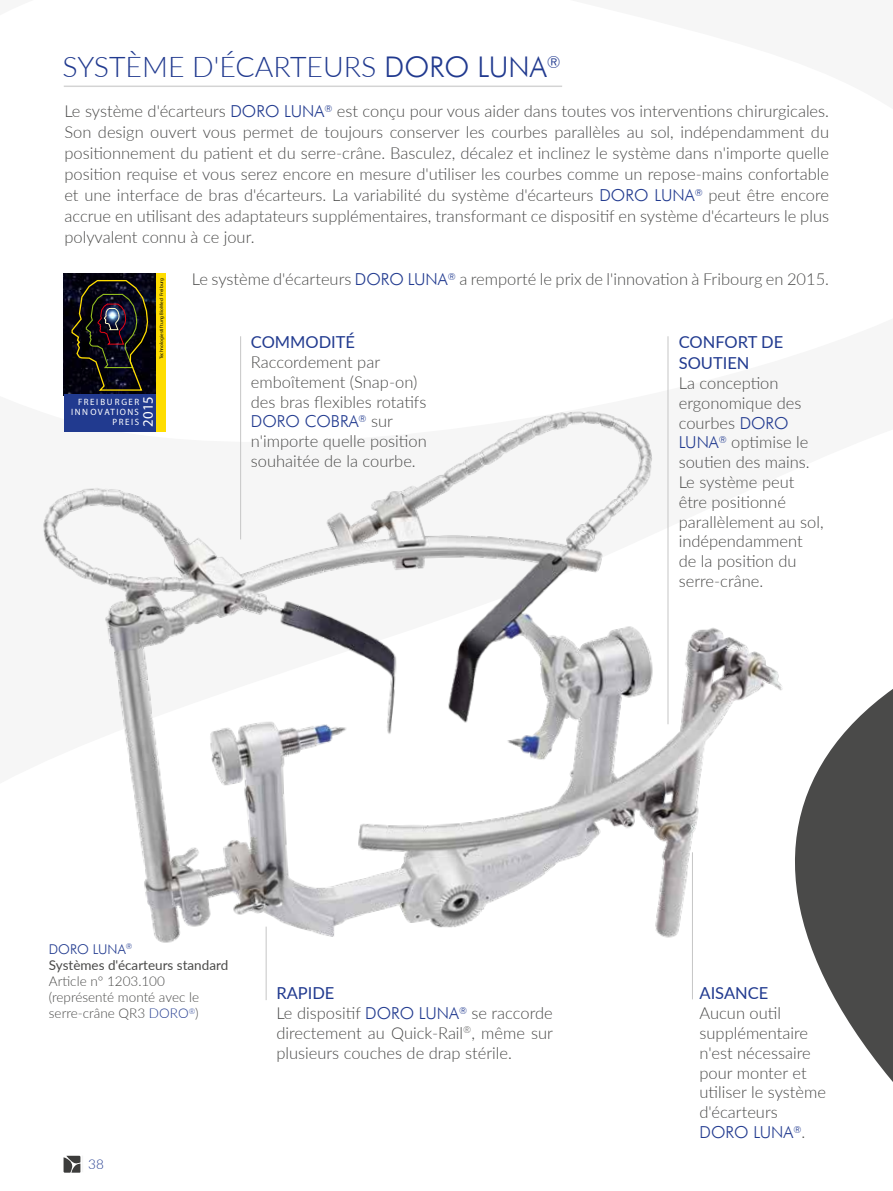
<style>
.page{position:relative;width:893px;height:1191px;background:#fff}
.page>*{position:absolute;margin:0;border:0;box-sizing:border-box;transform-origin:0 0}
.t1{font:300 28.5px "Lato";color:#213a8f}
.t2{font:300 16.5px/19.8px "Lato";color:#4a4a49}
.t3{font:16.5px/21px "Lato";color:#213a8f}
.t4{font:300 16.5px "Futura BT";color:#213a8f}
.t5{font:700 14.4px "The Sans";color:#fff}
.t6{font:300 13.5px/16.2px "Lato";color:#4a4a49}
.t7{font:13.5px "Lato";color:#4a4a49}
.t8{font:300 13.5px "Futura BT";color:#213a8f}
.t9{font:300 13.5px "Lato";color:#213a8f}
.t10{font:700 9.15px/10.1px "The Sans";letter-spacing:.17em;color:#fff;text-align:right}
.t11{font:4.95px "The Sans";color:#000}
.s1{font-family:"Futura BT"}
.s2{font-family:"Futura BT";color:#213a8f}
.s3{font-family:"Lato";color:#4a4a49}
.s4{color:#213a8f}
.s5{font-weight:400;color:#213a8f}
.s6{font-size:18px;color:#efefef}
</style>
<div class="page">
<svg style="left:64px;top:1164px;width:16px;height:8px"></svg>
<svg style="left:830px;top:689px;width:63px;height:393px;fill:#4a4a49"></svg>
<img style="left:42px;top:339px;width:788px;height:661px">
<img style="left:64px;top:274px;width:93px;height:121px">
<svg style="left:71px;top:279px;width:78px;height:113px"></svg>
<div style="left:64px;top:395px;width:93px;height:37px;background:#213a8f"></div>
<div style="left:157px;top:274px;width:9px;height:158px;background:#fd0"></div>
<hr style="left:240px;top:336px;width:1px;height:203px;background:#c6c6c6">
<hr style="left:668px;top:336px;width:1px;height:388px;background:#c6c6c6">
<hr style="left:266px;top:926px;width:1px;height:74px;background:#c6c6c6">
<hr style="left:64px;top:86px;width:498px;height:1px;background:#c6c6c6">
<hr style="left:692px;top:852px;width:1px;height:147px;background:#c6c6c6">
<h1 class="t1" style="left:63px;top:47px;width:500px">SYSTÈME D'ÉCARTEURS <span class="s1">DORO LUNA</span><sup>®</sup></h1>
<p class="t2" style="left:64px;top:100px;width:766px;line-height:21px;text-align:justify">Le système d'écarteurs <span class="s2">DORO LUNA</span><sup>®</sup> est conçu pour vous aider dans toutes vos interventions chirurgicales.<br>Son design ouvert vous permet de toujours conserver les courbes parallèles au sol, indépendamment du positionnement du patient et du serre-crâne. Basculez, décalez et inclinez le système dans n'importe quelle position requise et vous serez encore en mesure d'utiliser les courbes comme un repose-mains confortable et une interface de bras d'écarteurs. La variabilité du système d'écarteurs <span class="s2">DORO LUNA</span><sup>®</sup> peut être encore accrue en utilisant des adaptateurs supplémentaires, transformant ce dispositif en système d'écarteurs le plus polyvalent connu à ce jour.</p>
<p class="t2" style="left:192px;top:269px;width:639px">Le système d'écarteurs <span class="s2">DORO LUNA</span><sup>®</sup> a remporté le prix de l'innovation à Fribourg en 2015.</p>
<p class="t11" style="left:159px;top:359px;width:83px;rotate:-90deg">Technologiestif tung BioMed Freiburg</p>
<p class="t3" style="left:251px;top:331px;width:106px">COMMODITÉ</p>
<p class="t2" style="left:251px;top:351px;width:177px">Raccordement par emboîtement (Snap-on) des bras flexibles rotatifs</p>
<p class="t4" style="left:251px;top:411px;width:144px">DORO COBRA<sup>®</sup> <span class="s3">sur</span></p>
<p class="t2" style="left:251px;top:431px;width:177px">n'importe quelle position souhaitée de la courbe.</p>
<p class="t3" style="left:679px;top:331px;width:106px">CONFORT DE<br>SOUTIEN</p>
<p class="t2" style="left:679px;top:372px;width:146px">La conception ergonomique des courbes <span class="s2">DORO<br>LUNA</span><sup>®</sup> optimise le soutien des mains.<br>Le système peut être positionné parallèlement au sol, indépendamment de la position du serre-crâne.</p>
<p class="t10" style="left:71px;top:397px;width:70px">FREIBURGER<br>INNOVATIONS<br>PREIS</p>
<p class="t5" style="left:139px;top:426px;width:32px;rotate:-90deg">2015</p>
<p class="t8" style="left:49px;top:940px;width:85px">DORO LUNA<sup>®</sup></p>
<p class="t7" style="left:49px;top:955px;width:181px">Systèmes d'écarteurs standard</p>
<p class="t6" style="left:49px;top:972px;width:152px">Article n° 1203.100 (représenté monté avec le serre-crâne QR3 <span class="s4">DORO</span><sup>®</sup>)</p>
<p class="t2" style="left:276px;top:983px;width:278px"><span class="s5">RAPIDE<br></span>Le dispositif <span class="s2">DORO LUNA</span><sup>®</sup> se raccorde directement au Quick-Rail<sup>®</sup>, même sur plusieurs couches de drap stérile.</p>
<p class="t3" style="left:699px;top:982px;width:70px">AISANCE</p>
<p class="t2" style="left:699px;top:1002px;width:128px">Aucun outil supplémentaire n'est nécessaire pour monter et utiliser le système d'écarteurs</p>
<p class="t4" style="left:699px;top:1122px;width:107px">DORO LUNA<sup>®</sup><span class="s3">.</span></p>
<p class="t9" style="left:81px;top:1155px;width:25px"><span class="s6">|</span> 38</p>
</div>
